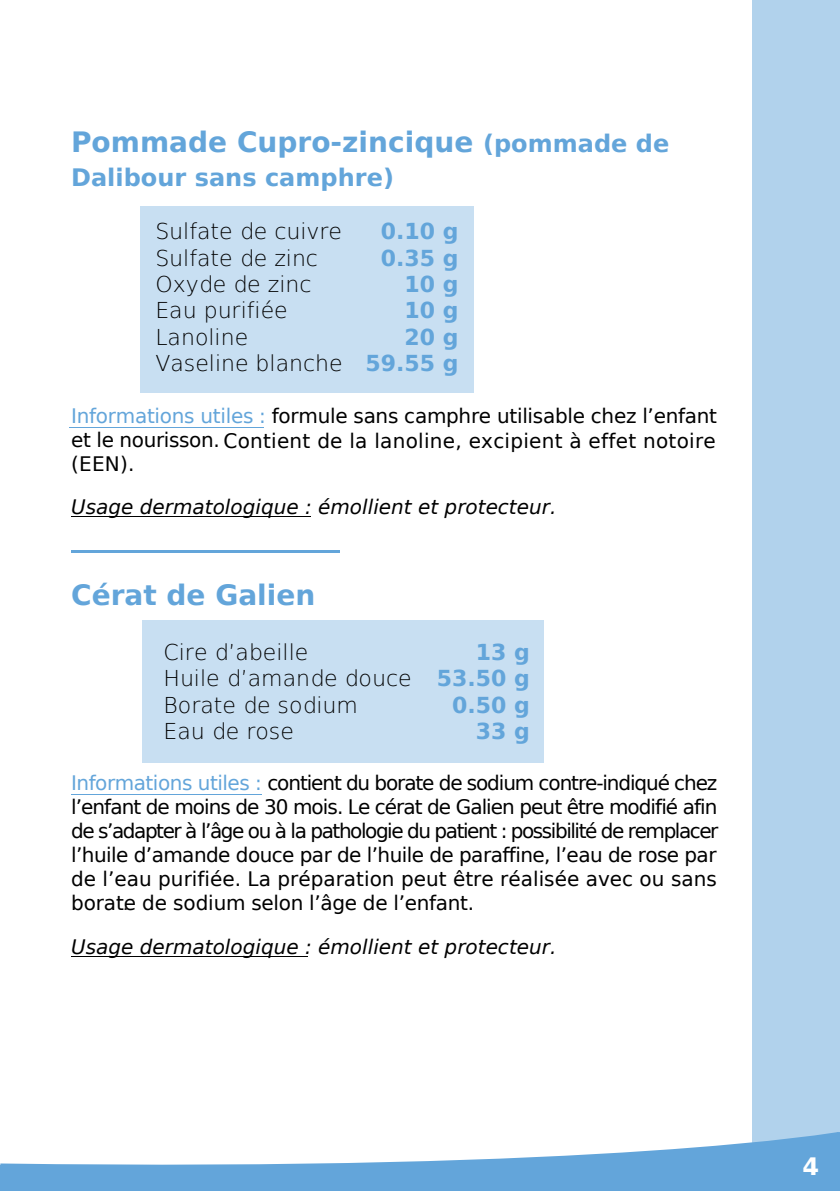
<style>
.page{position:relative;width:840px;height:1191px;background:#fff}
.page>*{position:absolute;margin:0;border:0;box-sizing:border-box;transform-origin:0 0}
.t1{font:700 28px "DejaVu Sans";color:#63a5da}
.t2{font:700 24px "DejaVu Sans";color:#63a5da}
.t3{font:700 24px "DejaVu Sans";color:#fff}
.t4{font:200 22px/26.4px "DejaVu Sans";color:#000}
.t5{font:700 22px/26.4px "DejaVu Sans";color:#63a5da;text-align:right}
.t6{font:20px/24px "DejaVu Sans";color:#000;text-align:justify}
.t7{font:italic 20px "DejaVu Sans";color:#000}
.t8{font:italic 20px "DejaVu Sans";color:#231f20}
.s1{font-size:24px}
.s2{color:#63a5da}
</style>
<div class="page">
<hr style="left:71px;top:550px;width:268px;height:3px;background:#63a5da">
<div style="left:140px;top:206px;width:333px;height:187px;background:#c8dff2"></div>
<div style="left:142px;top:620px;width:401px;height:142px;background:#c8dff2"></div>
<hr style="left:71px;top:517px;width:239px;height:1px;background:#000">
<hr style="left:72px;top:956px;width:236px;height:1px;background:#000">
<div style="left:751px;top:0;width:88px;height:1191px;background:#b1d2ec"></div>
<svg style="left:0;top:1132px;width:839px;height:59px;fill:#63a5da"></svg>
<div style="left:802px;top:1159px;width:36px;height:32px;background:#63a5da"></div>
<hr style="left:72px;top:793px;width:190px;height:1px;background:#63a5da">
<hr style="left:70px;top:427px;width:194px;height:1px;background:#63a5da">
<h1 class="t1" style="left:71px;top:119px;width:599px">Pommade Cupro-zincique <span class="s1">(pommade de</span></h1>
<p class="t2" style="left:71px;top:158px;width:324px">Dalibour sans camphre)</p>
<p class="t4" style="left:155px;top:217px;width:189px">Sulfate de cuivre<br>Sulfate de zinc<br>Oxyde de zinc<br>Eau purifiée<br>Lanoline<br>Vaseline blanche</p>
<p class="t5" style="left:365px;top:218px;width:94px">0.10 g<br>0.35 g<br>10 g<br>10 g<br>20 g<br>59.55 g</p>
<p class="t6" style="left:71px;top:404px;width:647px"><span class="s2">Informations utiles :</span> formule sans camphre utilisable chez l’enfant et le nourisson. Contient de la lanoline, excipient à effet notoire (EEN).</p>
<p class="t7" style="left:71px;top:492px;width:486px">Usage dermatologique : émollient et protecteur.</p>
<h1 class="t1" style="left:71px;top:572px;width:246px">Cérat de Galien</h1>
<p class="t4" style="left:163px;top:637px;width:249px">Cire d’abeille<br>Huile d’amande douce<br>Borate de sodium<br>Eau de rose</p>
<p class="t5" style="left:436px;top:638px;width:94px">13 g<br>53.50 g<br>0.50 g<br>33 g</p>
<p class="t6" style="left:71px;top:770px;width:648px"><span class="s2">Informations utiles :</span> contient du borate de sodium contre-indiqué chez l’enfant de moins de 30 mois. Le cérat de Galien peut être modifié afin de s’adapter à l’âge ou à la pathologie du patient : possibilité de remplacer l’huile d’amande douce par de l’huile de paraffine, l’eau de rose par de l’eau purifiée. La préparation peut être réalisée avec ou sans borate de sodium selon l’âge de l’enfant.</p>
<p class="t8" style="left:123px;top:888px;width:8px">.</p>
<p class="t7" style="left:71px;top:932px;width:486px">Usage dermatologique : émollient et protecteur.</p>
<p class="t3" style="left:802px;top:1151px;width:28px">44</p>
</div>
